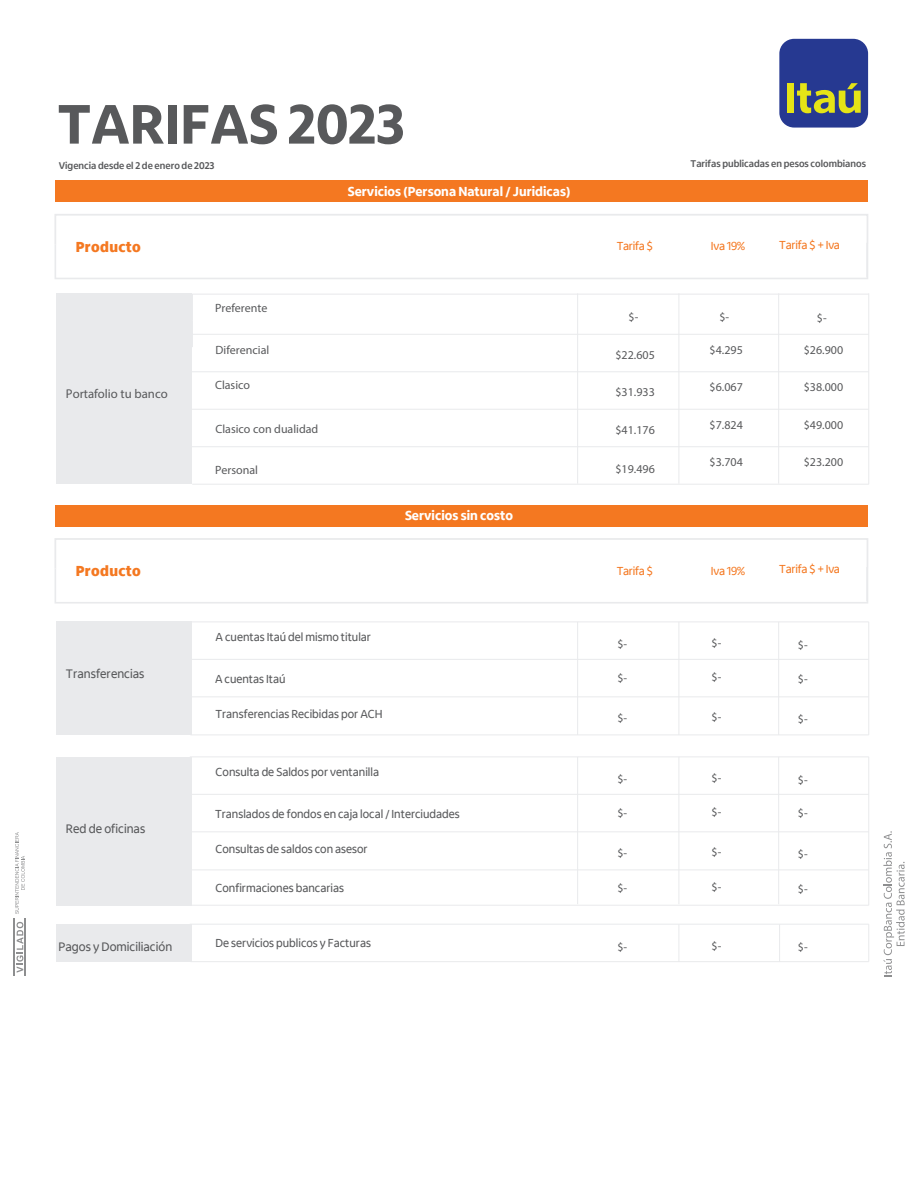
<style>
.page{position:relative;width:918px;height:1188px;background:#fff}
.page>*{position:absolute;margin:0;border:0;box-sizing:border-box;transform-origin:0 0}
.t1{font:800 57.15px "Itau Display Pro";color:#58595b}
.t2{font:800 15px "Itau Display Pro";letter-spacing:.02em;color:#f47821}
.t3{font:800 13.5px "Itau Display Pro";color:#fff}
.t4{font:12.75px "Itau Display Pro";color:#58595b}
.t5{font:12.75px "Myriad Pro";color:#58595b}
.t6{font:12px "Itau Display Pro";color:#58595b}
.t7{font:12px "Myriad Pro";color:#58595b}
.t8{font:12px "Itau Display Pro";letter-spacing:-.02em;color:#f47821}
.t9{font:700 10.05px "Itau Display Pro";color:#58595b}
</style>
<div class="page">
<div style="left:55px;top:181px;width:812px;height:21px;background:#f47821"></div>
<div style="left:54px;top:214px;width:814px;height:31px;border:2px solid #e9eaec"></div>
<div style="left:55px;top:243px;width:813px;height:36px;border:2px solid #e9eaec"></div>
<hr style="left:866px;top:243px;width:2px;height:34px;background:#e9eaec">
<svg style="left:192px;top:295px;width:1px;height:52px"></svg>
<div style="left:57px;top:293px;width:135px;height:191px;background:#e9eaec"></div>
<hr style="left:13px;top:919px;width:2px;height:57px;background:#58595b">
<hr style="left:25px;top:919px;width:1px;height:57px;background:#58595b">
<svg style="left:15px;top:832px;width:10px;height:82px"></svg>
<svg style="left:17px;top:922px;width:6px;height:51px"></svg>
<svg style="left:883px;top:831px;width:22px;height:146px"></svg>
<hr style="left:190px;top:334px;width:679px;height:1px;background:#e9eaec">
<hr style="left:192px;top:294px;width:677px;height:1px;background:#e9eaec">
<hr style="left:191px;top:371px;width:678px;height:1px;background:#e9eaec">
<hr style="left:191px;top:409px;width:678px;height:1px;background:#e9eaec">
<hr style="left:191px;top:446px;width:678px;height:1px;background:#e9eaec">
<hr style="left:192px;top:484px;width:677px;height:1px;background:#e9eaec">
<hr style="left:778px;top:293px;width:1px;height:191px;background:#e9eaec">
<hr style="left:678px;top:293px;width:1px;height:191px;background:#e9eaec">
<hr style="left:577px;top:293px;width:1px;height:191px;background:#e9eaec">
<hr style="left:868px;top:293px;width:1px;height:191px;background:#e9eaec">
<div style="left:57px;top:622px;width:135px;height:113px;background:#e9eaec"></div>
<hr style="left:190px;top:621px;width:679px;height:1px;background:#e9eaec">
<hr style="left:191px;top:659px;width:678px;height:1px;background:#e9eaec">
<hr style="left:191px;top:696px;width:678px;height:1px;background:#e9eaec">
<hr style="left:191px;top:735px;width:678px;height:1px;background:#e9eaec">
<hr style="left:778px;top:622px;width:1px;height:113px;background:#e9eaec">
<hr style="left:679px;top:622px;width:1px;height:113px;background:#e9eaec">
<hr style="left:577px;top:622px;width:1px;height:113px;background:#e9eaec">
<hr style="left:868px;top:622px;width:1px;height:113px;background:#e9eaec">
<hr style="left:868px;top:757px;width:1px;height:148px;background:#e9eaec">
<div style="left:57px;top:924px;width:135px;height:38px;background:#e9eaec"></div>
<hr style="left:190px;top:924px;width:679px;height:1px;background:#e9eaec">
<hr style="left:191px;top:961px;width:678px;height:1px;background:#e9eaec">
<hr style="left:868px;top:924px;width:1px;height:38px;background:#e9eaec">
<div style="left:57px;top:757px;width:135px;height:148px;background:#e9eaec"></div>
<hr style="left:190px;top:756px;width:679px;height:1px;background:#e9eaec">
<hr style="left:191px;top:794px;width:678px;height:1px;background:#e9eaec">
<hr style="left:191px;top:831px;width:678px;height:1px;background:#e9eaec">
<hr style="left:191px;top:870px;width:678px;height:1px;background:#e9eaec">
<hr style="left:191px;top:905px;width:678px;height:1px;background:#e9eaec">
<hr style="left:778px;top:757px;width:1px;height:147px;background:#e9eaec">
<hr style="left:679px;top:757px;width:1px;height:147px;background:#e9eaec">
<hr style="left:679px;top:924px;width:1px;height:38px;background:#e9eaec">
<hr style="left:779px;top:924px;width:1px;height:38px;background:#e9eaec">
<hr style="left:577px;top:757px;width:1px;height:147px;background:#e9eaec">
<div style="left:779px;top:39px;width:89px;height:89px;background:#263991;border-radius:15px"></div>
<div style="left:787px;top:83px;width:7px;height:30px;background:#e5e416"></div>
<svg style="left:797px;top:83px;width:64px;height:30px"></svg>
<div style="left:55px;top:505px;width:812px;height:21px;background:#f47821"></div>
<div style="left:54px;top:538px;width:814px;height:31px;border:2px solid #e9eaec"></div>
<div style="left:55px;top:568px;width:813px;height:36px;border:2px solid #e9eaec"></div>
<hr style="left:866px;top:567px;width:2px;height:34px;background:#e9eaec">
<h1 class="t1" style="left:58px;top:91px;width:348px">TARIFAS 2023</h1>
<p class="t9" style="left:59px;top:160px;width:157px">Vigencia desde el 2 de enero de 2023</p>
<p class="t3" style="left:348px;top:184px;width:224px">Servicios (Persona Natural / Juridicas)</p>
<p class="t9" style="left:691px;top:158px;width:177px">Tarifas publicadas en pesos colombianos</p>
<p class="t2" style="left:76px;top:238px;width:66px">Producto</p>
<p class="t8" style="left:617px;top:240px;width:38px">Tarifa$</p>
<p class="t8" style="left:711px;top:240px;width:36px">Iva 19%</p>
<p class="t5" style="left:66px;top:386px;width:103px">Portafolio tu banco</p>
<p class="t7" style="left:215px;top:300px;width:54px">Preferente</p>
<p class="t7" style="left:216px;top:342px;width:55px">Diferencial</p>
<p class="t7" style="left:215px;top:377px;width:37px">Clasico</p>
<p class="t7" style="left:215px;top:422px;width:104px">Clasico con dualidad</p>
<p class="t7" style="left:215px;top:463px;width:44px">Personal</p>
<p class="t7" style="left:615px;top:461px;width:41px">$19.496</p>
<p class="t7" style="left:629px;top:310px;width:11px">$-</p>
<p class="t7" style="left:719px;top:309px;width:11px">$-</p>
<p class="t7" style="left:710px;top:342px;width:35px">$4.295</p>
<p class="t7" style="left:615px;top:347px;width:41px">$22.605</p>
<p class="t7" style="left:710px;top:380px;width:35px">$6.067</p>
<p class="t7" style="left:615px;top:385px;width:41px">$31.933</p>
<p class="t7" style="left:710px;top:417px;width:35px">$7.824</p>
<p class="t7" style="left:615px;top:422px;width:41px">$41.176</p>
<p class="t7" style="left:710px;top:455px;width:35px">$3.704</p>
<p class="t3" style="left:405px;top:508px;width:109px">Servicios sin costo</p>
<p class="t8" style="left:779px;top:238px;width:62px">Tarifa$+Iva</p>
<p class="t7" style="left:817px;top:311px;width:11px">$-</p>
<p class="t7" style="left:804px;top:342px;width:41px">$26.900</p>
<p class="t7" style="left:804px;top:380px;width:41px">$38.000</p>
<p class="t7" style="left:804px;top:417px;width:41px">$49.000</p>
<p class="t7" style="left:804px;top:455px;width:41px">$23.200</p>
<p class="t2" style="left:76px;top:563px;width:66px">Producto</p>
<p class="t8" style="left:617px;top:564px;width:38px">Tarifa$</p>
<p class="t8" style="left:711px;top:564px;width:36px">Iva 19%</p>
<p class="t8" style="left:779px;top:562px;width:62px">Tarifa$+Iva</p>
<p class="t4" style="left:66px;top:666px;width:80px">Transferencias</p>
<p class="t4" style="left:66px;top:822px;width:81px">Red de oficinas</p>
<p class="t6" style="left:216px;top:630px;width:157px">A cuentas Itaú del mismo titular</p>
<p class="t6" style="left:215px;top:672px;width:72px">A cuentas Itaú</p>
<p class="t6" style="left:215px;top:707px;width:169px">Transferencias Recibidas por ACH</p>
<p class="t6" style="left:216px;top:765px;width:165px">Consulta de Saldos por ventanilla</p>
<p class="t6" style="left:215px;top:807px;width:246px">Translados de fondos en caja local / Interciudades</p>
<p class="t6" style="left:215px;top:842px;width:154px">Consultas de saldos con asesor</p>
<p class="t6" style="left:215px;top:881px;width:130px">Confirmaciones bancarias</p>
<p class="t7" style="left:617px;top:637px;width:11px">$-</p>
<p class="t7" style="left:712px;top:636px;width:11px">$-</p>
<p class="t7" style="left:798px;top:637px;width:11px">$-</p>
<p class="t7" style="left:617px;top:671px;width:11px">$-</p>
<p class="t7" style="left:712px;top:670px;width:11px">$-</p>
<p class="t7" style="left:798px;top:671px;width:11px">$-</p>
<p class="t7" style="left:617px;top:711px;width:11px">$-</p>
<p class="t7" style="left:712px;top:710px;width:11px">$-</p>
<p class="t7" style="left:798px;top:711px;width:11px">$-</p>
<p class="t7" style="left:617px;top:772px;width:11px">$-</p>
<p class="t7" style="left:712px;top:771px;width:11px">$-</p>
<p class="t7" style="left:798px;top:772px;width:11px">$-</p>
<p class="t7" style="left:617px;top:805px;width:11px">$-</p>
<p class="t7" style="left:712px;top:805px;width:11px">$-</p>
<p class="t7" style="left:798px;top:806px;width:11px">$-</p>
<p class="t7" style="left:617px;top:846px;width:11px">$-</p>
<p class="t7" style="left:712px;top:845px;width:11px">$-</p>
<p class="t7" style="left:798px;top:846px;width:11px">$-</p>
<p class="t7" style="left:617px;top:881px;width:11px">$-</p>
<p class="t7" style="left:712px;top:880px;width:11px">$-</p>
<p class="t7" style="left:798px;top:881px;width:11px">$-</p>
<p class="t6" style="left:216px;top:936px;width:157px">De servicios publicos y Facturas</p>
<p class="t7" style="left:617px;top:939px;width:11px">$-</p>
<p class="t7" style="left:712px;top:938px;width:11px">$-</p>
<p class="t4" style="left:59px;top:939px;width:115px">Pagos y Domiciliación</p>
<p class="t7" style="left:798px;top:940px;width:11px">$-</p>
</div>
